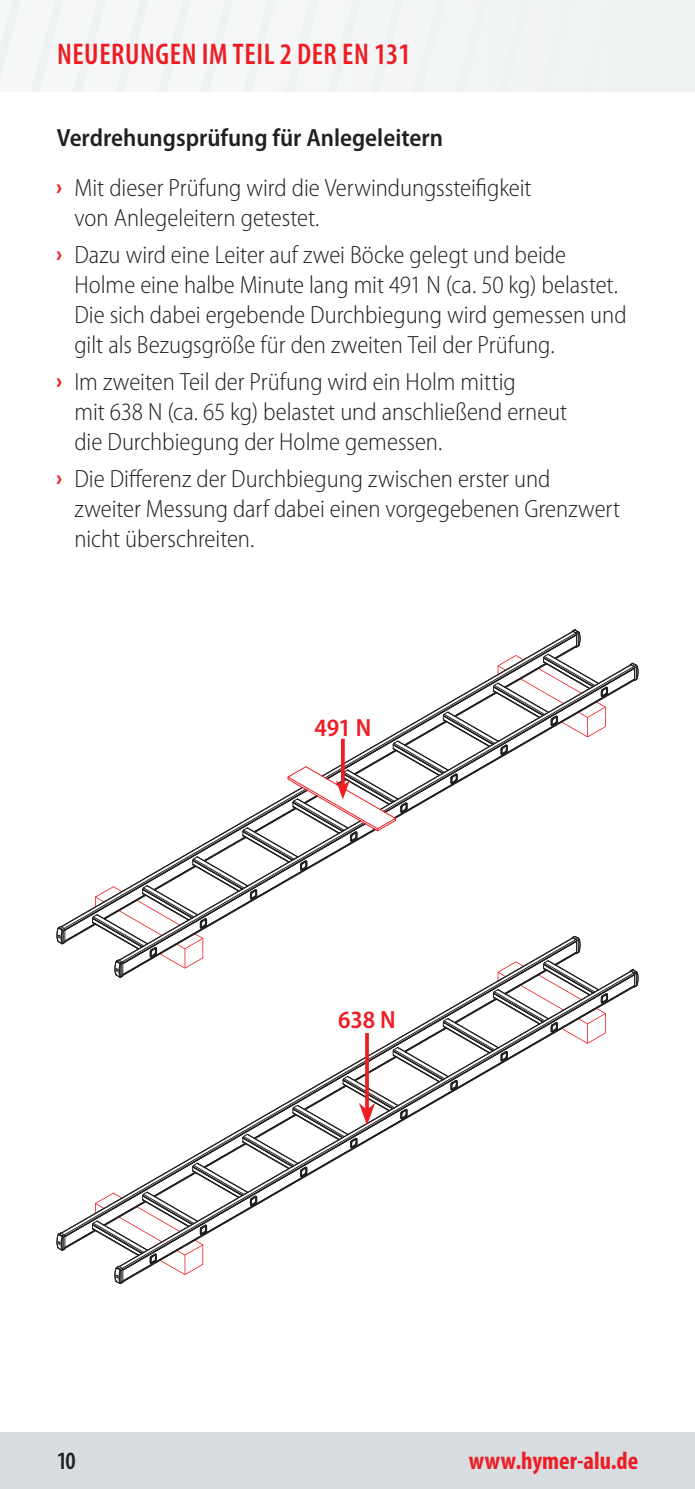
<style>
.page{position:relative;width:695px;height:1489px;background:#fff}
.page>*{position:absolute;margin:0;border:0;box-sizing:border-box;transform-origin:0 0}
.t1{font:600 condensed 30px "Myriad Pro";letter-spacing:.02em;color:#ee1d23}
.t2{font:300 semi-condensed 25px/30px "Myriad Pro";letter-spacing:-.005em;color:#231f20}
.t3{font:700 condensed 25px "Myriad Pro";color:#ee1d23}
.t4{font:600 semi-condensed 25px "Myriad Pro";letter-spacing:-.01em;color:#ee1d23}
.t5{font:600 condensed 25px "Myriad Pro";color:#231f20}
.s1{font-weight:600}
.s2{font-weight:900;font-stretch:condensed;font-size:22.5px;color:#ee1d23}
</style>
<div class="page">
<div style="left:0;top:0;width:694px;height:92px;background:#f2f5f5"></div>
<div style="left:0;top:1431px;width:694px;height:57px;background:#d7dde1"></div>
<svg style="left:57px;top:629px;width:581px;height:655px"></svg>
<p class="t1" style="left:57px;top:36px;width:355px">NEUERUNGEN IM TEIL 2 DER EN 131</p>
<p class="t2" style="left:57px;top:114px;width:476px;line-height:49.2px"><span class="s1">Verdrehungsprüfung für Anlegeleitern<br></span><span class="s2">Ű</span> Mit dieser Prüfung wird die Verwindungssteifigkeit</p>
<p class="t2" style="left:57px;top:199px;width:511px;line-height:37px;text-indent:18px">von Anlegeleitern getestet.<br><span class="s2">Ű</span> Dazu wird eine Leiter auf zwei Böcke gelegt und beide</p>
<p class="t2" style="left:74px;top:270px;width:553px">Holme eine halbe Minute lang mit 491 N (ca. 50 kg) belastet.<br>Die sich dabei ergebende Durchbiegung wird gemessen und gilt als Bezugsgröße für den zweiten Teil der Prüfung.</p>
<p class="t2" style="left:74px;top:367px;width:494px;text-indent:-18px"><span class="s2">Ű</span> Im zweiten Teil der Prüfung wird ein Holm mittig<br>mit 638 N (ca. 65 kg) belastet und anschließend erneut die Durchbiegung der Holme gemessen.</p>
<p class="t2" style="left:74px;top:464px;width:547px;text-indent:-18px"><span class="s2">Ű</span> Die Differenz der Durchbiegung zwischen erster und zweiter Messung darf dabei einen vorgegebenen Grenzwert nicht überschreiten.</p>
<p class="t4" style="left:314px;top:713px;width:58px">491 N</p>
<p class="t4" style="left:338px;top:1005px;width:59px">638 N</p>
<p class="t5" style="left:57px;top:1445px;width:21px">10</p>
<p class="t3" style="left:468px;top:1445px;width:171px">www.hymer-alu.de</p>
</div>
